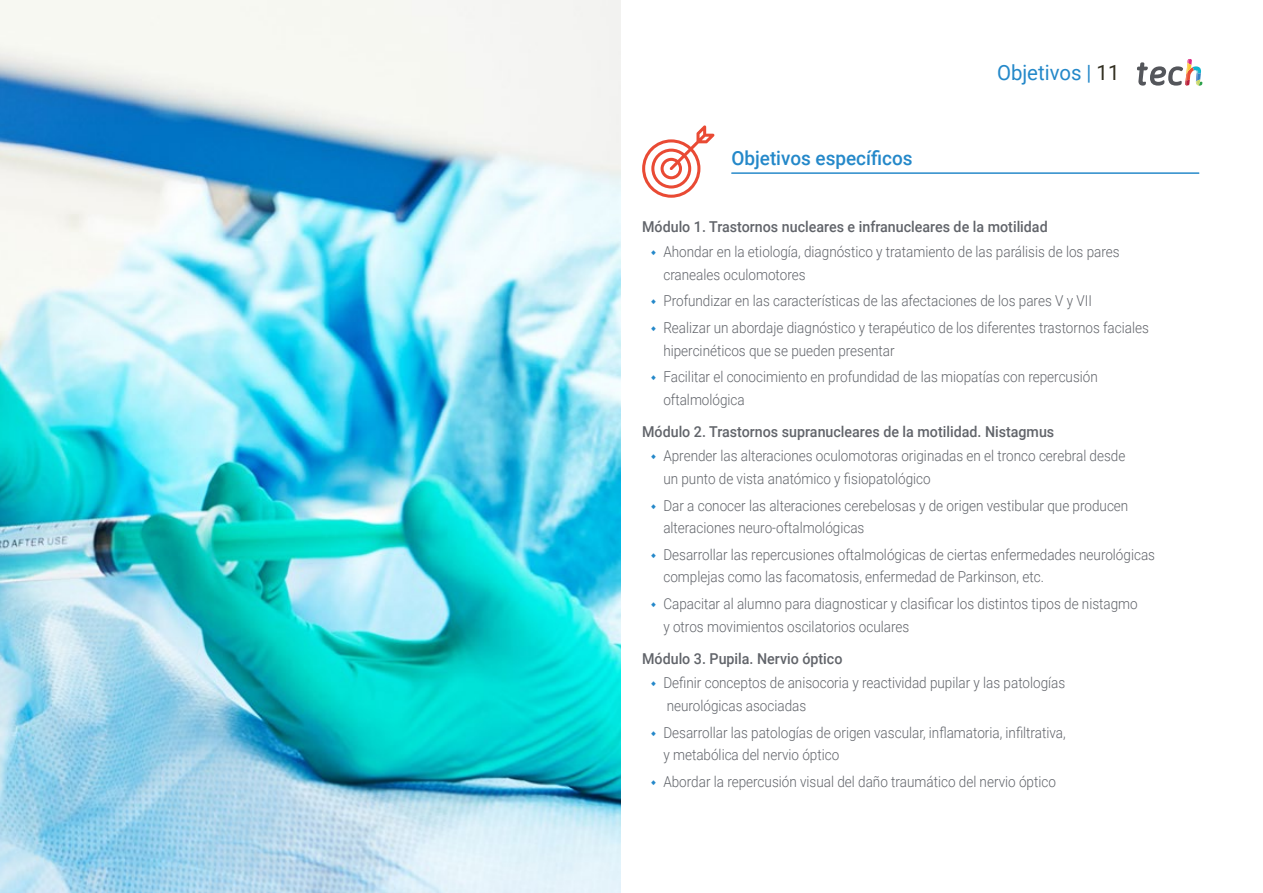
<style>
.page{position:relative;width:1263px;height:893px;background:#fff}
.page>*{position:absolute;margin:0;border:0;box-sizing:border-box;transform-origin:0 0}
.t1{font:21px "Roboto";color:#2488c9}
.t2{font:500 19.5px "Roboto";color:#2488c9}
.t3{font:300 15px/22.5px "Roboto";color:#61646a;scale:.9 1}
.t4{font:500 15px "Roboto";color:#61646a;scale:.95 1}
.s1{color:#312e20}
</style>
<div class="page">
<svg style="left:1137px;top:59px;width:65px;height:27px"></svg>
<svg style="left:642px;top:125px;width:72px;height:73px"></svg>
<hr style="left:731px;top:173px;width:468px;height:1px;background:#2488c9">
<img style="left:0;top:0;width:621px;height:893px">
<h2 class="t2" style="left:731px;top:144px;width:183px">Objetivos específicos</h2>
<h1 class="t1" style="left:997px;top:57px;width:124px">Objetivos | <span class="s1">11</span></h1>
<p class="t4" style="left:642px;top:217px;width:428px">Módulo 1. Trastornos nucleares e infranucleares de la motilidad</p>
<p class="t3" style="left:663px;top:240px;width:508px">Ahondar en la etiología, diagnóstico y tratamiento de las parálisis de los pares craneales oculomotores</p>
<p class="t3" style="left:663px;top:287px;width:541px;line-height:26.7px">Profundizar en las características de las afectaciones de los pares V y VII<br>Realizar un abordaje diagnóstico y terapéutico de los diferentes trastornos faciales</p>
<p class="t3" style="left:663px;top:336px;width:484px;line-height:26.7px">hipercinéticos que se pueden presentar<br>Facilitar el conocimiento en profundidad de las miopatías con repercusión</p>
<p class="t3" style="left:663px;top:388px;width:92px">oftalmológica</p>
<p class="t4" style="left:642px;top:421px;width:435px">Módulo 2. Trastornos supranucleares de la motilidad. Nistagmus</p>
<p class="t3" style="left:663px;top:444px;width:515px">Aprender las alteraciones oculomotoras originadas en el tronco cerebral desde un punto de vista anatómico y fisiopatológico</p>
<p class="t3" style="left:663px;top:493px;width:518px">Dar a conocer las alteraciones cerebelosas y de origen vestibular que producen alteraciones neuro-oftalmológicas</p>
<p class="t3" style="left:663px;top:543px;width:548px">Desarrollar las repercusiones oftalmológicas de ciertas enfermedades neurológicas complejas como las facomatosis, enfermedad de Parkinson, etc.</p>
<p class="t3" style="left:663px;top:592px;width:529px">Capacitar al alumno para diagnosticar y clasificar los distintos tipos de nistagmo y otros movimientos oscilatorios oculares</p>
<p class="t4" style="left:642px;top:648px;width:212px">Módulo 3. Pupila. Nervio óptico</p>
<p class="t3" style="left:663px;top:671px;width:448px">Definir conceptos de anisocoria y reactividad pupilar y las patologías neurológicas asociadas</p>
<p class="t3" style="left:663px;top:720px;width:449px">Desarrollar las patologías de origen vascular, inflamatoria, infiltrativa, y metabólica del nervio óptico</p>
<p class="t3" style="left:663px;top:770px;width:438px">Abordar la repercusión visual del daño traumático del nervio óptico</p>
</div>
